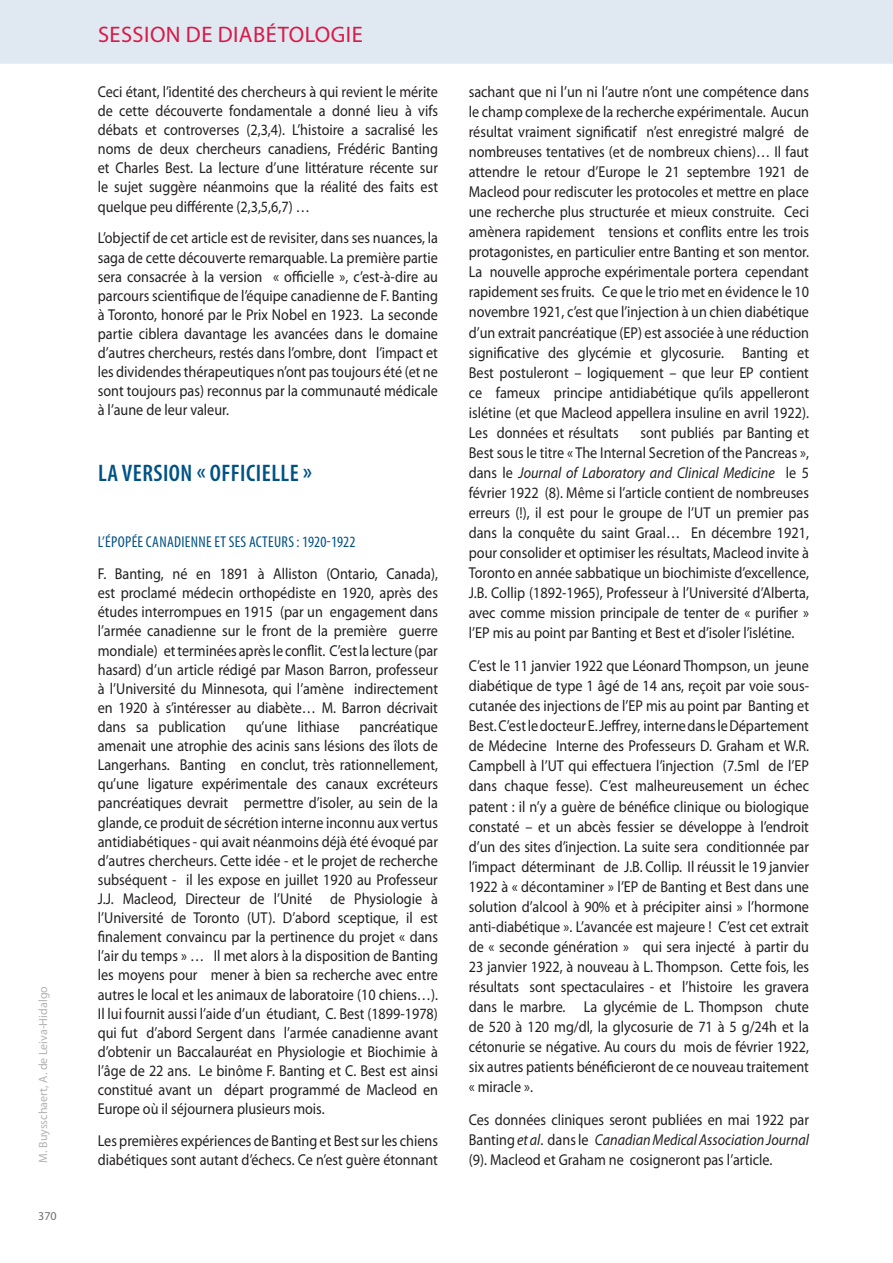
<style>
.page{position:relative;width:893px;height:1263px;background:#fff}
.page>*{position:absolute;margin:0;border:0;box-sizing:border-box;transform-origin:0 0}
.TITRE_-_01_new{font:600 condensed 24px "Myriad Pro";letter-spacing:.02em;color:#005285}
.RUBRIQUE_1_D{font:22.5px "Myriad Pro";letter-spacing:.02em;color:#d91a48}
.TEXTE_NORMAL{font:15.75px/20.1px "Myriad Pro";color:#231f20;text-align:justify;scale:.9 1}
.TITRE_-_02_new{font:condensed 15.75px "Myriad Pro";letter-spacing:.02em;color:#005285}
.t1{font:12px "Myriad Pro";color:#b2b3b7}
.t2{font:12px "Myriad Pro";color:#6c6d70}
.s1{font-style:italic}
</style>
<div class="page">
<div style="left:0;top:0;width:893px;height:64px;background:#e0e8f1"></div>
<p class="t1" style="left:37px;top:1162px;width:178px;rotate:-90deg">M. Buysschaert, A. de Leiva-Hidalgo</p>
<p class="t2" style="left:38px;top:1210px;width:20px">370</p>
<p class="RUBRIQUE_1_D" style="left:98px;top:23px;width:266px">SESSION DE DIABÉTOLOGIE</p>
<p class="TEXTE_NORMAL" style="left:98px;top:82px;width:380px;line-height:19px">Ceci étant, l’identité des chercheurs à qui revient le mérite de cette découverte fondamentale a donné lieu à vifs débats et controverses (2,3,4). L’histoire a sacralisé les noms de deux chercheurs canadiens, Frédéric Banting et Charles Best. La lecture d’une littérature récente sur le sujet suggère néanmoins que la réalité des faits est quelque peu différente (2,3,5,6,7) …</p>
<p class="TEXTE_NORMAL" style="left:98px;top:229px;width:380px;line-height:19px">L’objectif de cet article est de revisiter, dans ses nuances, la saga de cette découverte remarquable. La première partie sera consacrée à la version « officielle », c’est-à-dire au parcours scientifique de l’équipe canadienne de F. Banting à Toronto, honoré par le Prix Nobel en 1923. La seconde partie ciblera davantage les avancées dans le domaine d’autres chercheurs, restés dans l’ombre, dont l’impact et les dividendes thérapeutiques n’ont pas toujours été (et ne sont toujours pas) reconnus par la communauté médicale à l’aune de leur valeur.</p>
<p class="TITRE_-_01_new" style="left:98px;top:460px;width:215px">LA VERSION « OFFICIELLE »</p>
<p class="TITRE_-_02_new" style="left:98px;top:533px;width:259px">L’ÉPOPÉE CANADIENNE ET SES ACTEURS: 1920-1922</p>
<p class="TEXTE_NORMAL" style="left:98px;top:564px;width:379px;line-height:19px">F. Banting, né en 1891 à Alliston (Ontario, Canada), est proclamé médecin orthopédiste en 1920, après des études interrompues en 1915 (par un engagement dans l’armée canadienne sur le front de la première guerre mondiale) et terminées après le conflit. C’est la lecture (par hasard) d’un article rédigé par Mason Barron, professeur à l’Université du Minnesota, qui l’amène indirectement en 1920 à s’intéresser au diabète… M. Barron décrivait dans sa publication</p>
<p class="TEXTE_NORMAL" style="left:246px;top:717px;width:105px">qu’une lithiase</p>
<p class="TEXTE_NORMAL" style="left:98px;top:717px;width:379px;line-height:19px;text-indent:262px">pancréatique amenait une atrophie des acinis sans lésions des îlots de Langerhans. Banting en conclut, très rationnellement, qu’une ligature expérimentale des canaux excréteurs pancréatiques devrait permettre d’isoler, au sein de la glande, ce produit de sécrétion interne inconnu aux vertus antidiabétiques - qui avait néanmoins déjà été évoqué par d’autres chercheurs. Cette idée - et le projet de recherche subséquent - il les expose en juillet 1920 au Professeur J.J. Macleod, Directeur de l’Unité de Physiologie à l’Université de Toronto (UT). D’abord sceptique, il est finalement convaincu par la pertinence du projet « dans l’air du temps » … Il met alors à la disposition de Banting les moyens pour mener à bien sa recherche avec entre autres le local et les animaux de laboratoire (10 chiens…).<br>Il lui fournit aussi l’aide d’un étudiant, C. Best (1899-1978) qui fut d’abord Sergent dans l’armée canadienne avant d’obtenir un Baccalauréat en Physiologie et Biochimie à l’âge de 22 ans. Le binôme F. Banting et C. Best est ainsi constitué avant un départ programmé de Macleod en Europe où il séjournera plusieurs mois.</p>
<p class="TEXTE_NORMAL" style="left:98px;top:1131px;width:379px;line-height:19px">Les premières expériences de Banting et Best sur les chiens diabétiques sont autant d’échecs. Ce n’est guère étonnant</p>
<p class="TEXTE_NORMAL" style="left:469px;top:82px;width:379px">sachant que ni l’un ni l’autre n’ont une compétence dans le champ complexe de la recherche expérimentale. Aucun résultat vraiment significatif n’est enregistré malgré de nombreuses tentatives (et de nombreux chiens)… Il faut attendre le retour d’Europe le 21 septembre 1921 de Macleod pour rediscuter les protocoles et mettre en place une recherche plus structurée et mieux construite. Ceci amènera rapidement tensions et conflits entre les trois protagonistes, en particulier entre Banting et son mentor.<br>La nouvelle approche expérimentale portera cependant rapidement ses fruits. Ce que le trio met en évidence le 10 novembre 1921, c’est que l’injection à un chien diabétique d’un extrait pancréatique (EP) est associée à une réduction significative des glycémie et glycosurie. Banting et Best postuleront – logiquement – que leur EP contient ce fameux principe antidiabétique qu’ils appelleront islétine (et que Macleod appellera insuline en avril 1922).<br>Les données et résultats</p>
<p class="TEXTE_NORMAL" style="left:469px;top:423px;width:380px;text-indent:172px">sont publiés par Banting et Best sous le titre « The Internal Secretion of the Pancreas », dans le <span class="s1">Journal of Laboratory and Clinical Medicine</span> le 5 février 1922 (8). Même si l’article contient de nombreuses erreurs (!), il est pour le groupe de l’UT un premier pas dans la conquête du saint Graal… En décembre 1921, pour consolider et optimiser les résultats, Macleod invite à Toronto en année sabbatique un biochimiste d’excellence, J.B. Collip (1892-1965), Professeur à l’Université d’Alberta, avec comme mission principale de tenter de « purifier » l’EP mis au point par Banting et Best et d’isoler l’islétine.</p>
<p class="TEXTE_NORMAL" style="left:469px;top:656px;width:380px">C’est le 11 janvier 1922 que Léonard Thompson, un jeune diabétique de type 1 âgé de 14 ans, reçoit par voie sous&shy;cutanée des injections de l’EP mis au point par Banting et Best. C’est le docteur E. Jeffrey, interne dans le Département de Médecine Interne des Professeurs D. Graham et W.R.<br>Campbell à l’UT qui effectuera l’injection (7.5ml de l’EP dans chaque fesse). C’est malheureusement un échec patent : il n’y a guère de bénéfice clinique ou biologique constaté – et un abcès fessier se développe à l’endroit d’un des sites d’injection. La suite sera conditionnée par l’impact déterminant de J.B. Collip. Il réussit le 19 janvier 1922 à « décontaminer » l’EP de Banting et Best dans une solution d’alcool à 90% et à précipiter ainsi » l’hormone anti-diabétique ». L’avancée est majeure ! C’est cet extrait de « seconde génération » qui sera injecté à partir du 23 janvier 1922, à nouveau à L. Thompson. Cette fois, les résultats sont spectaculaires - et l’histoire les gravera dans le marbre. La glycémie de L. Thompson chute de 520 à 120 mg/dl, la glycosurie de 71 à 5 g/24h et la cétonurie se négative. Au cours du mois de février 1922, six autres patients bénéficieront de ce nouveau traitement « miracle ».</p>
<p class="TEXTE_NORMAL" style="left:469px;top:1110px;width:379px">Ces données cliniques seront publiées en mai 1922 par Banting <span class="s1">et al</span>. dans le <span class="s1">Canadian Medical Association Journal </span>(9). Macleod et Graham ne cosigneront pas l’article.</p>
</div>
